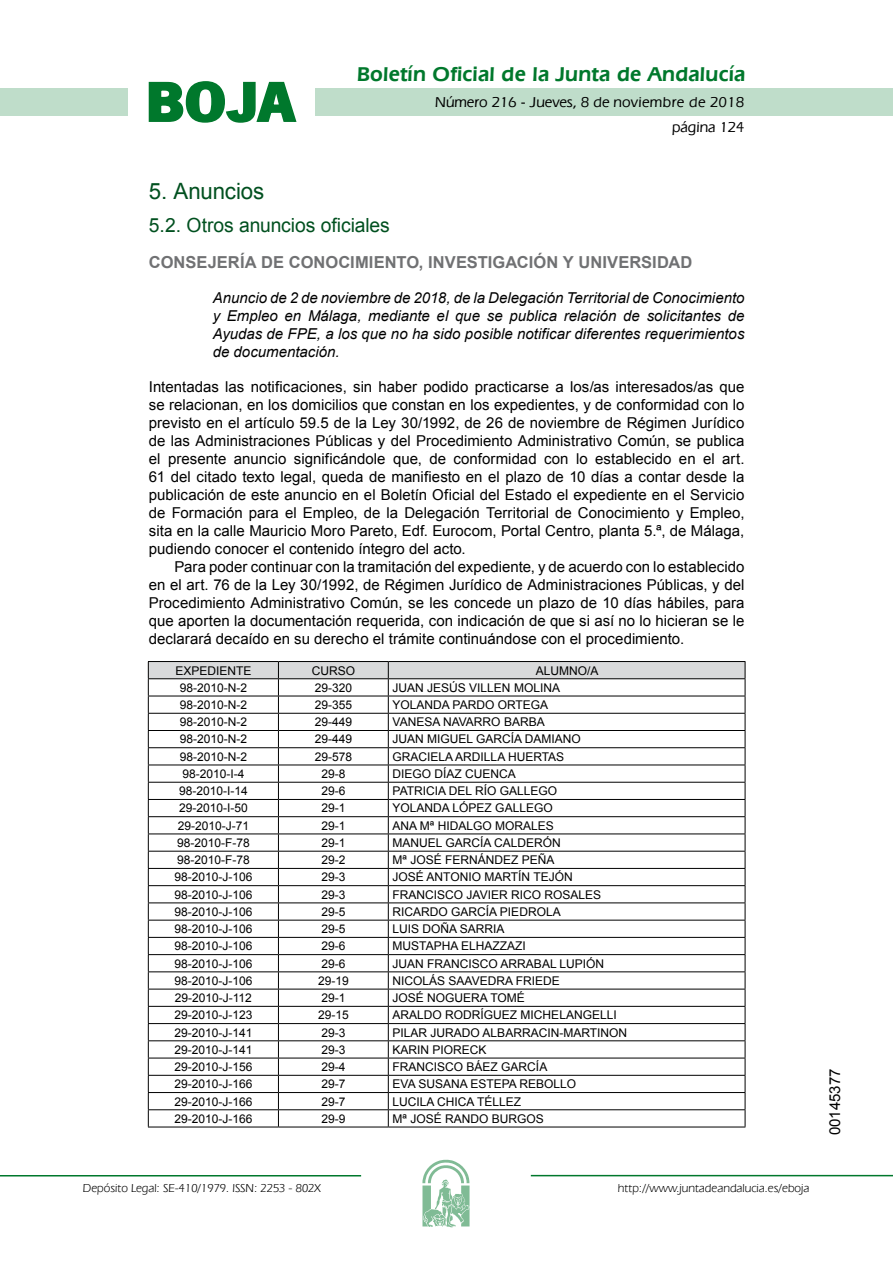
<style>
.page{position:relative;width:893px;height:1263px;background:#fff}
.page>*{position:absolute;margin:0;border:0;box-sizing:border-box;transform-origin:0 0}
.t1{font:700 57.75px "News Got T";color:#00782c;scale:1.14 1}
.t2{font:22.5px "Arial";letter-spacing:-.005em;color:#00501f}
.t3{font:600 21px "Eras IT Cby BT";letter-spacing:.01em;color:#00782c}
.t4{font:19.5px "Arial";letter-spacing:-.005em;color:#00501f}
.t5{font:700 16.5px "Arial";letter-spacing:.005em;color:#707173}
.t6{font:15px/18px "Arial";color:#000;text-align:justify}
.t7{font:italic 15px/18px "Arial";color:#000;text-align:justify}
.t8{font:500 15px/24.5px "Eras IT Cby BT";color:#000;text-align:right}
.t9{font:12px "Arial";color:#000}
.t10{font:12px "Eras IT Cby BT";color:#000}
</style>
<div class="page">
<div style="left:315px;top:88px;width:577px;height:28px;background:#bfddca"></div>
<div style="left:0;top:88px;width:128px;height:28px;background:#bfddca"></div>
<hr style="left:0;top:1175px;width:361px;height:2px;background:#00782c">
<svg style="left:422px;top:1159px;width:47px;height:68px"></svg>
<hr style="left:531px;top:1175px;width:361px;height:1px;background:#00782c">
<svg style="left:148px;top:81px;width:149px;height:42px"></svg>
<hr style="left:148px;top:661px;width:130px;height:1px;background:#000">
<hr style="left:278px;top:661px;width:110px;height:1px;background:#000">
<hr style="left:388px;top:661px;width:357px;height:1px;background:#000">
<svg style="left:148px;top:662px;width:597px;height:465px"></svg>
<hr style="left:148px;top:1127px;width:130px;height:1px;background:#000">
<hr style="left:278px;top:1127px;width:110px;height:1px;background:#000">
<hr style="left:388px;top:1127px;width:357px;height:1px;background:#000">
<h1 class="t1" style="left:145px;top:68px;width:133px">BOJA</h1>
<h3 class="t3" style="left:357px;top:62px;width:390px">Boletín Oficial de la Junta de Andalucía</h3>
<p class="t8" style="left:435px;top:90px;width:311px">Número 216 - Jueves, 8 de noviembre de 2018 página 124</p>
<h2 class="t2" style="left:149px;top:177px;width:117px">5. Anuncios</h2>
<h3 class="t4" style="left:149px;top:212px;width:242px">5.2. Otros anuncios oficiales</h3>
<p class="t5" style="left:149px;top:251px;width:545px">CONSEJERÍA DE CONOCIMIENTO, INVESTIGACIÓN Y UNIVERSIDAD</p>
<p class="t7" style="left:213px;top:289px;width:533px">Anuncio de 2 de noviembre de 2018, de la Delegación Territorial de Conocimiento y Empleo en Málaga, mediante el que se publica relación de solicitantes de Ayudas de FPE, a los que no ha sido posible notificar diferentes requerimientos de documentación.</p>
<p class="t6" style="left:149px;top:378px;width:597px">Intentadas las notificaciones, sin haber podido practicarse a los/as interesados/as que se relacionan, en los domicilios que constan en los expedientes, y de conformidad con lo previsto en el artículo 59.5 de la Ley 30/1992, de 26 de noviembre de Régimen Jurídico de las Administraciones Públicas y del Procedimiento Administrativo Común, se publica el presente anuncio significándole que, de conformidad con lo establecido en el art.<br>61 del citado texto legal, queda de manifiesto en el plazo de 10 días a contar desde la publicación de este anuncio en el Boletín Oficial del Estado el expediente en el Servicio de Formación para el Empleo, de la Delegación Territorial de Conocimiento y Empleo, sita en la calle Mauricio Moro Pareto, Edf. Eurocom, Portal Centro, planta 5.ª, de Málaga, pudiendo conocer el contenido íntegro del acto.</p>
<p class="t6" style="left:149px;top:558px;width:597px;text-indent:26px">Para poder continuar con la tramitación del expediente, y de acuerdo con lo establecido en el art. 76 de la Ley 30/1992, de Régimen Jurídico de Administraciones Públicas, y del Procedimiento Administrativo Común, se les concede un plazo de 10 días hábiles, para que aporten la documentación requerida, con indicación de que si así no lo hicieran se le declarará decaído en su derecho el trámite continuándose con el procedimiento.</p>
<p class="t9" style="left:175px;top:662px;width:78px">EXPEDIENTE</p>
<p class="t9" style="left:312px;top:662px;width:45px">CURSO</p>
<p class="t9" style="left:535px;top:662px;width:64px">ALUMNO/A</p>
<p class="t9" style="left:180px;top:680px;width:69px">98-2010-N-2</p>
<p class="t9" style="left:315px;top:680px;width:39px">29-320</p>
<p class="t9" style="left:392px;top:680px;width:169px">JUAN JESÚS VILLEN MOLINA</p>
<p class="t9" style="left:180px;top:697px;width:69px">98-2010-N-2</p>
<p class="t9" style="left:315px;top:697px;width:39px">29-355</p>
<p class="t9" style="left:392px;top:697px;width:157px">YOLANDA PARDO ORTEGA</p>
<p class="t9" style="left:180px;top:714px;width:69px">98-2010-N-2</p>
<p class="t9" style="left:315px;top:714px;width:39px">29-449</p>
<p class="t9" style="left:392px;top:714px;width:154px">VANESA NAVARRO BARBA</p>
<p class="t9" style="left:180px;top:731px;width:69px">98-2010-N-2</p>
<p class="t9" style="left:315px;top:731px;width:39px">29-449</p>
<p class="t9" style="left:392px;top:731px;width:190px">JUAN MIGUEL GARCÍA DAMIANO</p>
<p class="t9" style="left:180px;top:749px;width:69px">98-2010-N-2</p>
<p class="t9" style="left:315px;top:749px;width:39px">29-578</p>
<p class="t9" style="left:392px;top:749px;width:173px">GRACIELA ARDILLA HUERTAS</p>
<p class="t9" style="left:182px;top:766px;width:64px">98-2010-I-4</p>
<p class="t9" style="left:321px;top:766px;width:26px">29-8</p>
<p class="t9" style="left:392px;top:766px;width:125px">DIEGO DÍAZ CUENCA</p>
<p class="t9" style="left:179px;top:783px;width:70px">98-2010-I-14</p>
<p class="t9" style="left:321px;top:783px;width:26px">29-6</p>
<p class="t9" style="left:392px;top:783px;width:166px">PATRICIA DEL RÍO GALLEGO</p>
<p class="t9" style="left:179px;top:800px;width:70px">29-2010-I-50</p>
<p class="t9" style="left:321px;top:800px;width:26px">29-1</p>
<p class="t9" style="left:392px;top:800px;width:162px">YOLANDA LÓPEZ GALLEGO</p>
<p class="t9" style="left:178px;top:818px;width:73px">29-2010-J-71</p>
<p class="t9" style="left:321px;top:818px;width:26px">29-1</p>
<p class="t9" style="left:392px;top:818px;width:163px">ANA Mª HIDALGO MORALES</p>
<p class="t9" style="left:177px;top:835px;width:74px">98-2010-F-78</p>
<p class="t9" style="left:321px;top:835px;width:26px">29-1</p>
<p class="t9" style="left:392px;top:835px;width:170px">MANUEL GARCÍA CALDERÓN</p>
<p class="t9" style="left:177px;top:852px;width:74px">98-2010-F-78</p>
<p class="t9" style="left:321px;top:852px;width:26px">29-2</p>
<p class="t9" style="left:392px;top:852px;width:163px">Mª JOSÉ FERNÁNDEZ PEÑA</p>
<p class="t9" style="left:174px;top:869px;width:80px">98-2010-J-106</p>
<p class="t9" style="left:321px;top:869px;width:26px">29-3</p>
<p class="t9" style="left:392px;top:869px;width:182px">JOSÉ ANTONIO MARTÍN TEJÓN</p>
<p class="t9" style="left:174px;top:887px;width:80px">98-2010-J-106</p>
<p class="t9" style="left:321px;top:887px;width:26px">29-3</p>
<p class="t9" style="left:392px;top:887px;width:210px">FRANCISCO JAVIER RICO ROSALES</p>
<p class="t9" style="left:174px;top:904px;width:80px">98-2010-J-106</p>
<p class="t9" style="left:321px;top:904px;width:26px">29-5</p>
<p class="t9" style="left:392px;top:904px;width:170px">RICARDO GARCÍA PIEDROLA</p>
<p class="t9" style="left:174px;top:921px;width:80px">98-2010-J-106</p>
<p class="t9" style="left:321px;top:921px;width:26px">29-5</p>
<p class="t9" style="left:392px;top:921px;width:114px">LUIS DOÑA SARRIA</p>
<p class="t9" style="left:174px;top:938px;width:80px">98-2010-J-106</p>
<p class="t9" style="left:321px;top:938px;width:26px">29-6</p>
<p class="t9" style="left:392px;top:938px;width:135px">MUSTAPHA ELHAZZAZI</p>
<p class="t9" style="left:174px;top:956px;width:80px">98-2010-J-106</p>
<p class="t9" style="left:321px;top:956px;width:26px">29-6</p>
<p class="t9" style="left:392px;top:956px;width:213px">JUAN FRANCISCO ARRABAL LUPIÓN</p>
<p class="t9" style="left:174px;top:973px;width:80px">98-2010-J-106</p>
<p class="t9" style="left:318px;top:973px;width:32px">29-19</p>
<p class="t9" style="left:392px;top:973px;width:169px">NICOLÁS SAAVEDRA FRIEDE</p>
<p class="t9" style="left:175px;top:990px;width:79px">29-2010-J-112</p>
<p class="t9" style="left:321px;top:990px;width:26px">29-1</p>
<p class="t9" style="left:392px;top:990px;width:134px">JOSÉ NOGUERA TOMÉ</p>
<p class="t9" style="left:174px;top:1007px;width:80px">29-2010-J-123</p>
<p class="t9" style="left:318px;top:1007px;width:32px">29-15</p>
<p class="t9" style="left:392px;top:1007px;width:226px">ARALDO RODRÍGUEZ MICHELANGELLI</p>
<p class="t9" style="left:174px;top:1025px;width:80px">29-2010-J-141</p>
<p class="t9" style="left:321px;top:1025px;width:26px">29-3</p>
<p class="t9" style="left:392px;top:1025px;width:236px">PILAR JURADO ALBARRACIN-MARTINON</p>
<p class="t9" style="left:174px;top:1042px;width:80px">29-2010-J-141</p>
<p class="t9" style="left:321px;top:1042px;width:26px">29-3</p>
<p class="t9" style="left:392px;top:1042px;width:96px">KARIN PIORECK</p>
<p class="t9" style="left:174px;top:1059px;width:80px">29-2010-J-156</p>
<p class="t9" style="left:321px;top:1059px;width:26px">29-4</p>
<p class="t9" style="left:392px;top:1059px;width:156px">FRANCISCO BÁEZ GARCÍA</p>
<p class="t9" style="left:174px;top:1076px;width:80px">29-2010-J-166</p>
<p class="t9" style="left:321px;top:1076px;width:26px">29-7</p>
<p class="t9" style="left:392px;top:1076px;width:185px">EVA SUSANA ESTEPA REBOLLO</p>
<p class="t9" style="left:174px;top:1093px;width:80px">29-2010-J-166</p>
<p class="t9" style="left:321px;top:1093px;width:26px">29-7</p>
<p class="t9" style="left:392px;top:1093px;width:130px">LUCILA CHICA TÉLLEZ</p>
<p class="t9" style="left:174px;top:1111px;width:80px">29-2010-J-166</p>
<p class="t9" style="left:321px;top:1111px;width:26px">29-9</p>
<p class="t9" style="left:392px;top:1111px;width:153px">Mª JOSÉ RANDO BURGOS</p>
<p class="t10" style="left:83px;top:1181px;width:239px">Depósito Legal: SE-410/1979. ISSN: 2253 - 802X</p>
<p class="t10" style="left:618px;top:1181px;width:193px">http://www.juntadeandalucia.es/eboja</p>
<p class="t6" style="left:826px;top:1135px;width:68px;rotate:-90deg">00145377</p>
</div>
